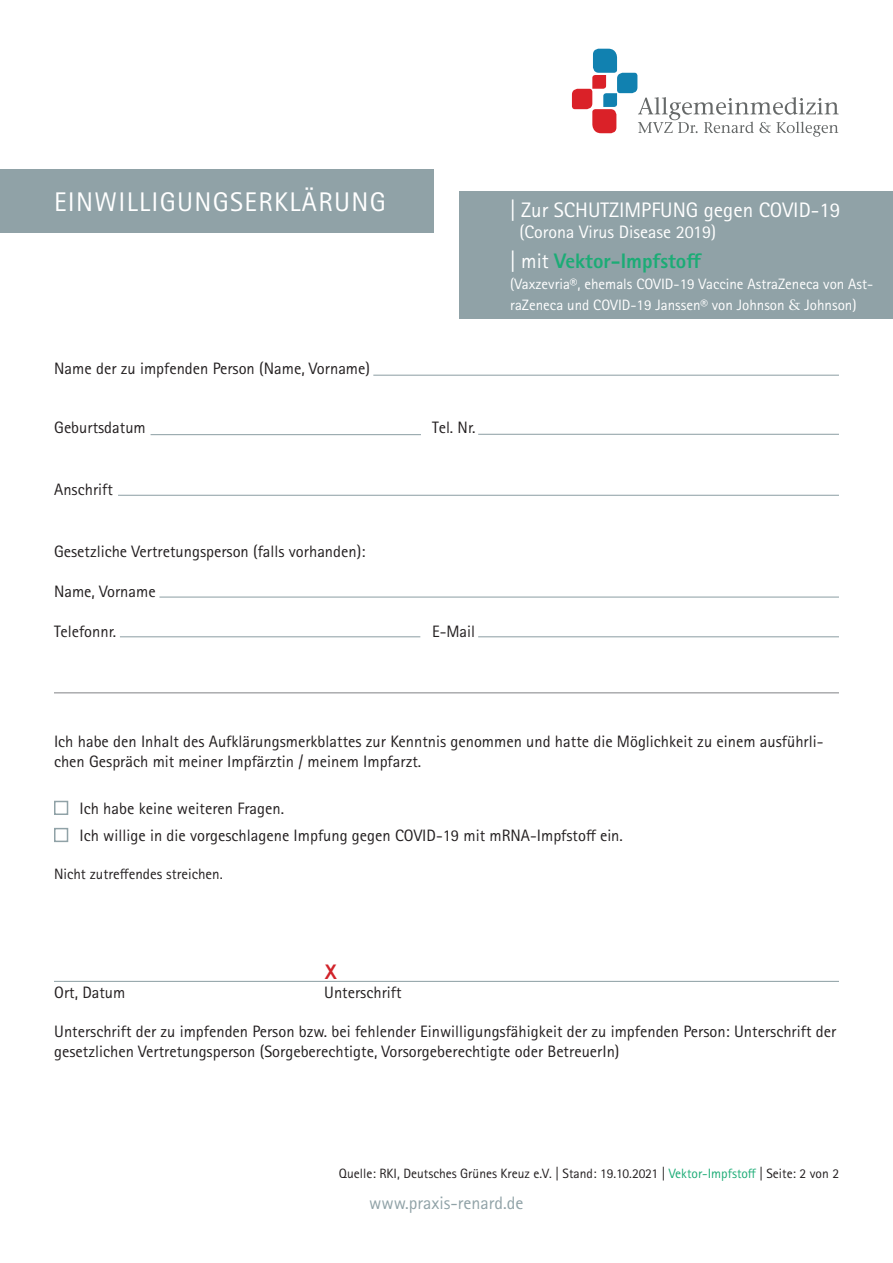
<style>
.page{position:relative;width:893px;height:1263px;background:#fff}
.page>*{position:absolute;margin:0;border:0;box-sizing:border-box;transform-origin:0 0}
.t1{font:27px "Rotis Sans Serif Std";letter-spacing:.05em;color:#fff}
.t2{font:21px "Rotis Sans Serif Pro";color:#fff}
.t3{font:800 21px "Rotis Sans Serif Pro";color:#1cac76}
.t4{font:800 21px "Rotis Sans Serif Pro";color:#d1232a}
.t5{font:18px "Rotis Sans Serif Pro";color:#fff}
.t6{font:18px "Rotis Sans Serif Pro";color:#90a2a7}
.t7{font:16.5px/19.8px "Rotis Sans Serif Pro";color:#231f20}
.t8{font:15px/21px "Rotis Sans Serif Pro";color:#fff}
.t9{font:15px "Rotis Sans Serif Pro";color:#231f20}
.t10{font:13.5px "Rotis Sans Serif Pro";color:#231f20}
.s1{font-weight:400;color:#fff}
.s2{font-family:"Stone Serif Std";font-weight:500}
.s3{color:#1cac76}
</style>
<div class="page">
<svg style="left:572px;top:49px;width:267px;height:88px"></svg>
<div style="left:0;top:169px;width:434px;height:64px;background:#90a2a7"></div>
<hr style="left:159px;top:596px;width:680px;height:2px;background:#90a2a7">
<hr style="left:120px;top:636px;width:300px;height:1px;background:#90a2a7">
<hr style="left:478px;top:636px;width:361px;height:1px;background:#90a2a7">
<hr style="left:54px;top:692px;width:785px;height:1px;background:#808285">
<hr style="left:373px;top:375px;width:466px;height:1px;background:#90a2a7">
<hr style="left:151px;top:434px;width:270px;height:1px;background:#90a2a7">
<hr style="left:118px;top:495px;width:721px;height:1px;background:#90a2a7">
<div style="left:54px;top:801px;width:14px;height:14px;background:#fff;border:2px solid #90a2a7"></div>
<div style="left:54px;top:828px;width:14px;height:14px;background:#fff;border:2px solid #90a2a7"></div>
<hr style="left:54px;top:981px;width:785px;height:1px;background:#90a2a7">
<div style="left:459px;top:191px;width:434px;height:128px;background:#90a2a7"></div>
<hr style="left:478px;top:434px;width:361px;height:1px;background:#90a2a7">
<p class="t1" style="left:54px;top:186px;width:333px">EINWILLIGUNGSERKLÄRUNG</p>
<p class="t7" style="left:54px;top:359px;width:317px">Name der zu impfenden Person (Name, Vorname)</p>
<p class="t7" style="left:54px;top:418px;width:93px">Geburtsdatum</p>
<p class="t7" style="left:432px;top:418px;width:45px">Tel. Nr.</p>
<p class="t7" style="left:54px;top:479px;width:60px">Anschrift</p>
<p class="t7" style="left:54px;top:542px;width:313px">Gesetzliche Vertretungsperson (falls vorhanden):</p>
<p class="t7" style="left:54px;top:582px;width:103px">Name, Vorname</p>
<p class="t7" style="left:54px;top:621px;width:64px">Telefonnr.</p>
<p class="t7" style="left:432px;top:621px;width:45px">E-Mail</p>
<p class="t2" style="left:510px;top:197px;width:332px">| Zur SCHUTZIMPFUNG gegen COVID-19</p>
<p class="t5" style="left:520px;top:221px;width:198px">(Corona Virus Disease 2019)</p>
<p class="t3" style="left:510px;top:248px;width:193px"><span class="s1">| mit</span> Vektor-Impfstoff</p>
<p class="t8" style="left:510px;top:274px;width:364px">(Vaxzevria®, ehemals COVID-19 Vaccine AstraZeneca von Ast&shy;raZeneca und COVID-19 Janssen® von Johnson <span class="s2">&amp;</span> Johnson)</p>
<p class="t7" style="left:54px;top:732px;width:771px">Ich habe den Inhalt des Aufklärungsmerkblattes zur Kenntnis genommen und hatte die Möglichkeit zu einem ausführli&shy;chen Gespräch mit meiner Impfärztin / meinem Impfarzt.</p>
<p class="t7" style="left:79px;top:798px;width:206px">Ich habe keine weiteren Fragen.</p>
<p class="t7" style="left:79px;top:825px;width:545px">Ich willige in die vorgeschlagene Impfung gegen COVID-19 mit mRNA-Impfstoff ein.</p>
<p class="t9" style="left:54px;top:865px;width:170px">Nicht zutreffendes streichen.</p>
<p class="t4" style="left:325px;top:958px;width:14px">X</p>
<p class="t7" style="left:54px;top:982px;width:73px">Ort, Datum</p>
<p class="t7" style="left:324px;top:982px;width:79px">Unterschrift</p>
<p class="t7" style="left:54px;top:1022px;width:783px">Unterschrift der zu impfenden Person bzw. bei fehlender Einwilligungsfähigkeit der zu impfenden Person: Unterschrift der gesetzlichen Vertretungsperson (Sorgeberechtigte, Vorsorgeberechtigte oder BetreuerIn)</p>
<p class="t10" style="left:339px;top:1165px;width:502px">Quelle: RKI, Deutsches Grünes Kreuz e.V. | Stand: 19.10.2021 | <span class="s3">Vektor-Impfstoff</span> | Seite: 2 von 2</p>
<p class="t6" style="left:369px;top:1192px;width:156px">www.praxis-renard.de</p>
</div>
